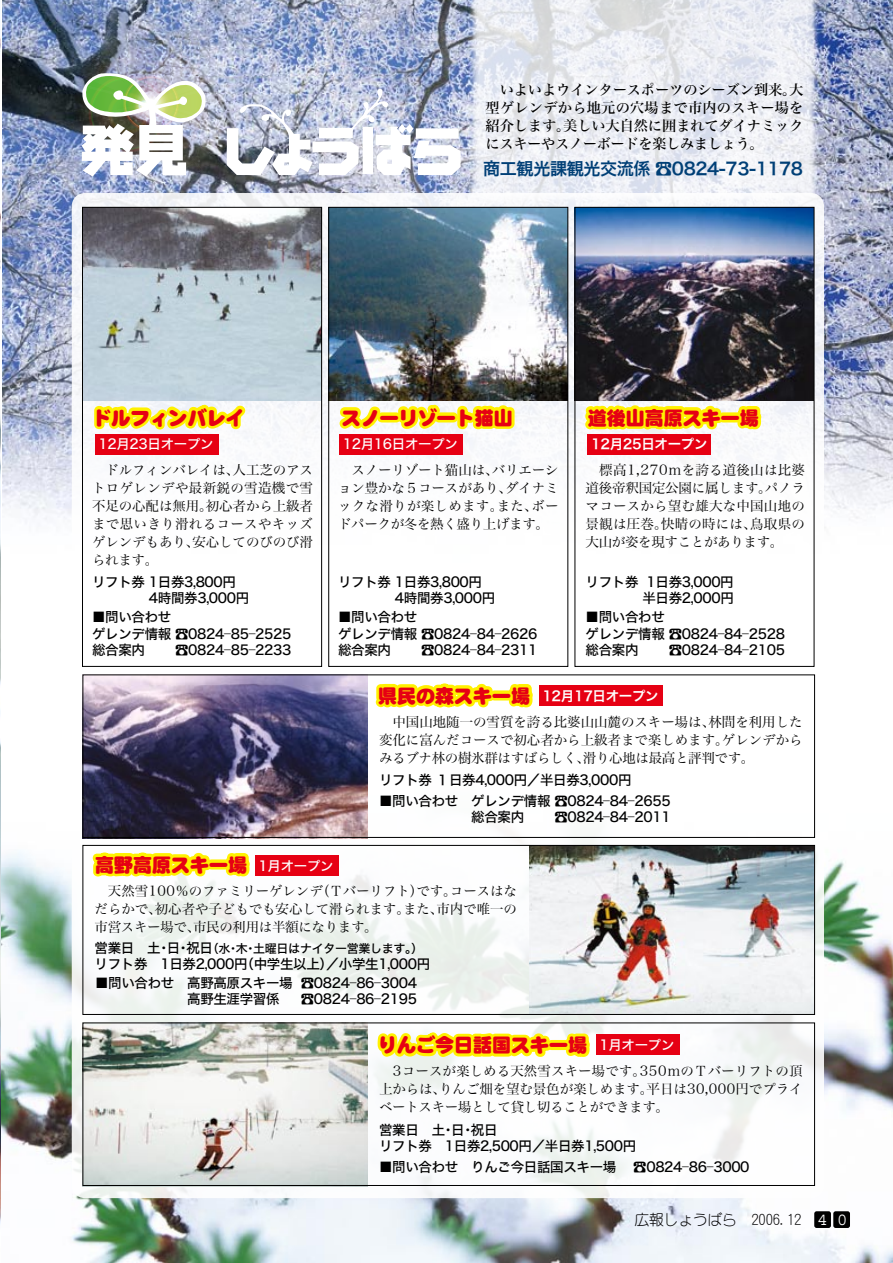
<style>
.page{position:relative;width:893px;height:1263px;background:#fff}
.page>*{position:absolute;margin:0;border:0;box-sizing:border-box;transform-origin:0 0}
.t1{font:19.5px "DF Maru Gothic UB";letter-spacing:-.025em;color:#e60013}
.t2{font:17.1px "Hiragino Kaku W6 90 msp RKSJ H";letter-spacing:-.025em;color:#003f76}
.t3{font:300 15px "DF Maru Gothic";letter-spacing:-.025em;color:#000}
.t4{font:14.25px/18px "Hiragino Min W5 90 msp RKSJ H";letter-spacing:-.01em;color:#000;text-align:justify}
.t5{font:13.5px/18px "Hiragino Min W3 90 msp RKSJ H";letter-spacing:-.01em;color:#000;text-align:justify}
.t6{font:13.5px/16.5px "Hiragino Kaku W5 90 msp RKSJ H";letter-spacing:-.025em;color:#000}
.t7{font:13.5px "Hiragino Kaku W5 90 msp RKSJ H";letter-spacing:-.025em;color:#fff}
.t8{font:13.5px "Hiragino Kaku W6 90 msp RKSJ H";letter-spacing:-.025em;color:#fff}
.t9{font:12px "Hiragino Kaku W5 90 msp RKSJ H";letter-spacing:-.025em;color:#000}
.s1{font-family:"FC Kigou Gothic"}
.s2{font-size:13.5px}
.s3{font-family:"Courier";font-weight:400;font-size:18px;color:#fff}
</style>
<div class="page">
<img style="left:2px;top:0;width:891px;height:520px">
<img style="left:1px;top:851px;width:892px;height:412px">
<img style="left:0;top:37px;width:1px;height:1187px">
<div style="left:72px;top:193px;width:752px;height:1005px;background:#fff;border-radius:13px"></div>
<div style="left:814px;top:1211px;width:17px;height:17px;background:#000;border-radius:2px"></div>
<div style="left:833px;top:1211px;width:17px;height:17px;background:#000;border-radius:2px"></div>
<img style="left:55px;top:7px;width:406px;height:192px">
<svg style="left:128px;top:93px;width:27px;height:28px"></svg>
<img style="left:85px;top:676px;width:282px;height:160px">
<img style="left:529px;top:847px;width:284px;height:166px">
<div style="left:539px;top:685px;width:123px;height:20px;background:#e60013"></div>
<svg style="left:580px;top:400px;width:204px;height:54px"></svg>
<svg style="left:366px;top:676px;width:190px;height:36px"></svg>
<svg style="left:90px;top:832px;width:183px;height:57px"></svg>
<svg style="left:335px;top:400px;width:183px;height:34px"></svg>
<svg style="left:91px;top:401px;width:159px;height:34px"></svg>
<svg style="left:375px;top:955px;width:239px;height:194px"></svg>
<div style="left:255px;top:855px;width:83px;height:20px;background:#e60013"></div>
<div style="left:339px;top:434px;width:124px;height:20px;background:#e60013"></div>
<div style="left:95px;top:434px;width:124px;height:20px;background:#e60013"></div>
<img style="left:577px;top:209px;width:235px;height:191px">
<img style="left:330px;top:209px;width:236px;height:191px">
<img style="left:84px;top:209px;width:236px;height:191px">
<div style="left:575px;top:207px;width:239px;height:460px;border:1px solid #000"></div>
<div style="left:328px;top:207px;width:240px;height:460px;border:1px solid #000"></div>
<div style="left:82px;top:207px;width:240px;height:460px;border:1px solid #000"></div>
<div style="left:83px;top:674px;width:732px;height:164px;border:1px solid #000"></div>
<img style="left:85px;top:1024px;width:282px;height:160px">
<div style="left:596px;top:1035px;width:83px;height:20px;background:#e60013"></div>
<div style="left:83px;top:1022px;width:732px;height:164px;border:1px solid #000"></div>
<div style="left:83px;top:845px;width:732px;height:170px;border:1px solid #000"></div>
<img style="left:463px;top:0;width:358px;height:206px">
<p class="t4" style="left:486px;top:81px;width:319px;text-indent:14px">いよいよウインタースポーツのシーズン到来。大型ゲレンデから地元の穴場まで市内のスキー場を紹介します。美しい大自然に囲まれてダイナミックにスキーやスノーボードを楽しみましょう。</p>
<p class="t2" style="left:483px;top:160px;width:321px">商工観光課観光交流係<span class="s1">鈎</span>0824-73-1178</p>
<h1 class="t1" style="left:92px;top:408px;width:154px">ドルフィンバレイ</h1>
<h1 class="t1" style="left:341px;top:408px;width:173px">スノーリゾート猫山</h1>
<h1 class="t1" style="left:587px;top:408px;width:173px">道後山高原スキー場</h1>
<p class="t7" style="left:99px;top:437px;width:117px">12月23日オープン</p>
<p class="t7" style="left:343px;top:437px;width:117px">12月16日オープン</p>
<p class="t8" style="left:591px;top:437px;width:118px">12月25日オープン</p>
<p class="t5" style="left:92px;top:462px;width:223px;text-indent:13px">ドルフィンバレイは、人工芝のアストロゲレンデや最新鋭の雪造機で雪不足の心配は無用。初心者から上級者まで思いきり滑れるコースやキッズゲレンデもあり、安心してのびのび滑られます。</p>
<p class="t6" style="left:149px;top:574px;width:102px;text-indent:-57px">リフト券 1日券3,800円<br>4時間券3,000円</p>
<p class="t5" style="left:338px;top:462px;width:222px;text-indent:13px">スノーリゾート猫山は、バリエーション豊かな５コースがあり、ダイナミックな滑りが楽しめます。また、ボードパークが冬を熱く盛り上げます。</p>
<p class="t6" style="left:395px;top:574px;width:102px;text-indent:-57px">リフト券 1日券3,800円<br>4時間券3,000円</p>
<p class="t5" style="left:586px;top:462px;width:221px;text-indent:14px">標高1,270ｍを誇る道後山は比婆道後帝釈国定公園に属します。パノラマコースから望む雄大な中国山地の景観は圧巻。快晴の時には、鳥取県の大山が姿を現すことがあります。</p>
<p class="t6" style="left:586px;top:574px;width:150px;text-align:right">リフト券 1日券3,000円半日券2,000円</p>
<p class="t6" style="left:92px;top:609px;width:201px">■問い合わせ<br>ゲレンデ情報<span class="s1">鈎</span>0824―85―2525総合案内</p>
<p class="t6" style="left:175px;top:642px;width:118px"><span class="s1">鈎</span>0824―85―2233</p>
<p class="t6" style="left:338px;top:609px;width:201px">■問い合わせ<br>ゲレンデ情報<span class="s1">鈎</span>0824―84―2626総合案内</p>
<p class="t6" style="left:421px;top:642px;width:118px"><span class="s1">鈎</span>0824―84―2311</p>
<p class="t6" style="left:586px;top:609px;width:201px">■問い合わせ<br>ゲレンデ情報<span class="s1">鈎</span>0824―84―2528総合案内</p>
<p class="t6" style="left:669px;top:642px;width:118px"><span class="s1">鈎</span>0824―84―2105</p>
<h1 class="t1" style="left:378px;top:686px;width:154px">県民の森スキー場</h1>
<p class="t8" style="left:542px;top:689px;width:118px">12月17日オープン</p>
<p class="t5" style="left:379px;top:713px;width:425px;text-indent:13px">中国山地随一の雪質を誇る比婆山山麓のスキー場は、林間を利用した変化に富んだコースで初心者から上級者まで楽しめます。ゲレンデからみるブナ林の樹氷群はすばらしく、滑り心地は最高と評判です。</p>
<p class="t6" style="left:379px;top:772px;width:254px">リフト券１日券4,000円／半日券3,000円</p>
<p class="t6" style="left:471px;top:793px;width:201px;text-indent:-92px">■問い合わせ ゲレンデ情報<span class="s1">鈎</span>0824―84―2655総合案内</p>
<p class="t6" style="left:554px;top:809px;width:118px"><span class="s1">鈎</span>0824―84―2011</p>
<h1 class="t1" style="left:95px;top:855px;width:154px">高野高原スキー場</h1>
<p class="t7" style="left:259px;top:859px;width:77px">1月オープン</p>
<p class="t5" style="left:95px;top:883px;width:424px;text-indent:13px">天然雪100％のファミリーゲレンデ（Ｔバーリフト）です。コースはなだらかで、初心者や子どもでも安心して滑られます。また、市内で唯一の市営スキー場で、市民の利用は半額になります。</p>
<p class="t9" style="left:95px;top:942px;width:330px"><span class="s2">営業日 土・日・祝日</span>（水・木・土曜日はナイター営業します。）</p>
<p class="t6" style="left:95px;top:956px;width:337px">リフト券 1日券2,000円（中学生以上）／小学生1,000円</p>
<p class="t6" style="left:187px;top:975px;width:231px;text-indent:-92px">■問い合わせ 高野高原スキー場<span class="s1">鈎</span>0824―86―3004高野生涯学習係</p>
<p class="t6" style="left:301px;top:991px;width:118px"><span class="s1">鈎</span>0824―86―2195</p>
<h1 class="t1" style="left:378px;top:1035px;width:211px">りんご今日話国スキー場</h1>
<p class="t7" style="left:599px;top:1038px;width:77px">1月オープン</p>
<p class="t5" style="left:379px;top:1063px;width:425px;text-indent:14px">3コースが楽しめる天然雪スキー場です。350ｍのＴバーリフトの頂上からは、りんご畑を望む景色が楽しめます。平日は30,000円でプライベートスキー場として貸し切ることができます。</p>
<p class="t6" style="left:379px;top:1122px;width:259px">営業日 土・日・祝日<br>リフト券 1日券2,500円／半日券1,500円</p>
<p class="t6" style="left:379px;top:1159px;width:239px">■問い合わせ りんご今日話国スキー場</p>
<p class="t6" style="left:633px;top:1159px;width:118px"><span class="s1">鈎</span>0824―86―3000</p>
<p class="t3" style="left:634px;top:1212px;width:215px">広報しょうばら 2006.12 <span class="s3">4 0</span></p>
</div>
